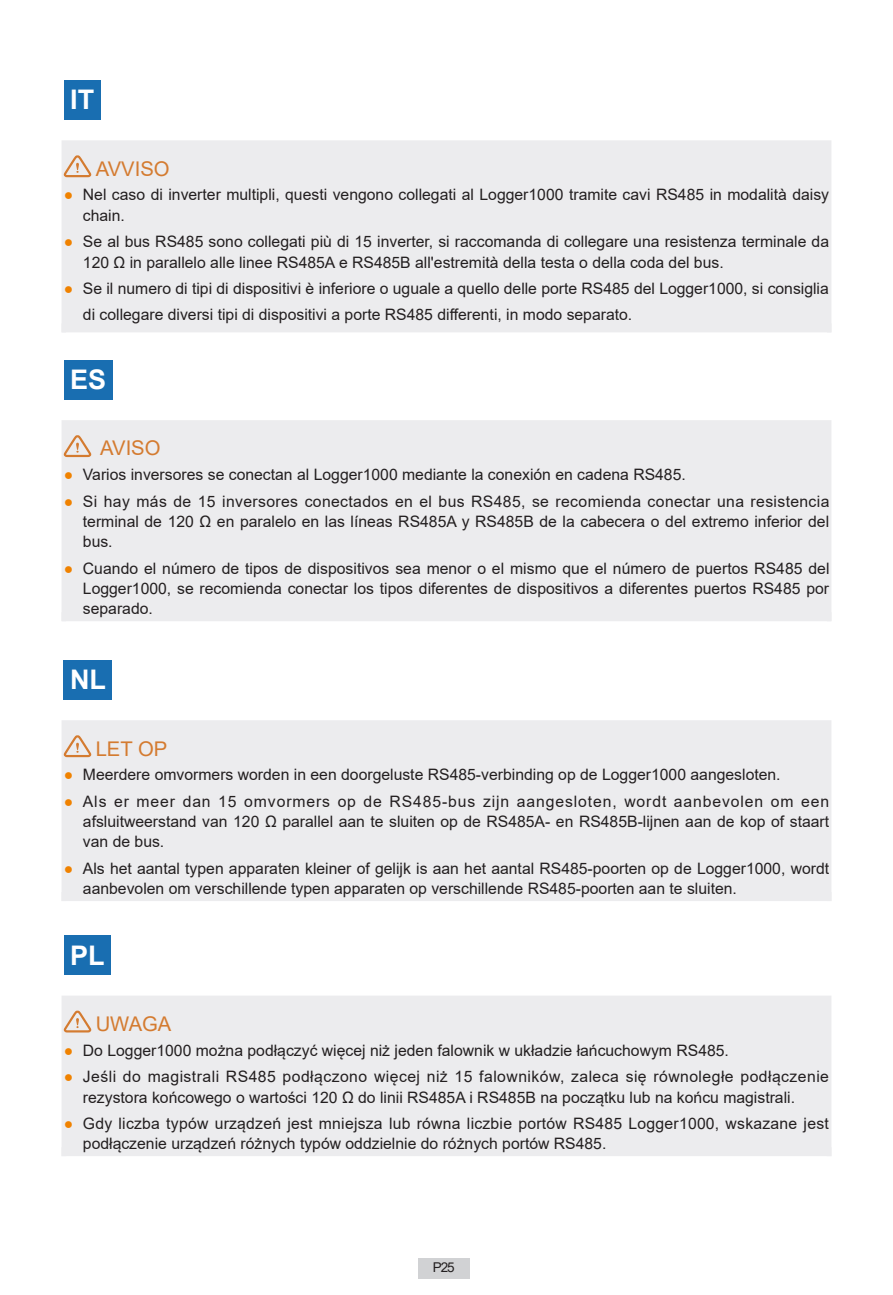
<style>
.page{position:relative;width:893px;height:1295px;background:#fff}
.page>*{position:absolute;margin:0;border:0;box-sizing:border-box;transform-origin:0 0}
.语种代码{font:700 27px "Arial";color:#fff}
.t1{font:20.25px "Arial";color:#d47b30}
.t2{font:15.75px/20.2px "Arial";color:#231f20}
.t3{font:15.75px/20.2px "Arial";letter-spacing:.03em;color:#231f20}
.t4{font:13.5px "Arial";color:#231f20}
.s1{color:#f08200}
</style>
<div class="page">
<div style="left:418px;top:1258px;width:51px;height:21px;background:#d1d2d4"></div>
<div style="left:64px;top:80px;width:37px;height:40px;background:#196eb1"></div>
<div style="left:64px;top:143px;width:765px;height:185px;background:#ececee"></div>
<div style="left:62px;top:140px;width:769px;height:195px;border:4px solid #ececee"></div>
<div style="left:62px;top:323px;width:769px;height:9px;background:#ececee"></div>
<div style="left:64px;top:360px;width:49px;height:39px;background:#196eb1"></div>
<div style="left:64px;top:422px;width:765px;height:195px;background:#ececee"></div>
<div style="left:62px;top:420px;width:769px;height:203px;border:4px solid #ececee"></div>
<div style="left:62px;top:612px;width:769px;height:9px;background:#ececee"></div>
<div style="left:64px;top:660px;width:48px;height:39px;background:#196eb1"></div>
<div style="left:64px;top:722px;width:765px;height:174px;background:#ececee"></div>
<div style="left:62px;top:720px;width:769px;height:183px;border:4px solid #ececee"></div>
<div style="left:62px;top:892px;width:769px;height:9px;background:#ececee"></div>
<div style="left:64px;top:935px;width:47px;height:40px;background:#196eb1"></div>
<div style="left:64px;top:998px;width:765px;height:153px;background:#ececee"></div>
<div style="left:62px;top:995px;width:769px;height:163px;border:4px solid #ececee"></div>
<div style="left:62px;top:1147px;width:769px;height:9px;background:#ececee"></div>
<svg style="left:64px;top:155px;width:28px;height:23px"></svg>
<svg style="left:64px;top:435px;width:28px;height:23px"></svg>
<svg style="left:64px;top:735px;width:28px;height:23px"></svg>
<svg style="left:64px;top:1010px;width:28px;height:23px"></svg>
<p class="语种代码" style="left:70px;top:81px;width:26px">IT</p>
<p class="t1" style="left:96px;top:154px;width:75px">AVVISO</p>
<p class="t2" style="left:83px;top:185px;width:748px;text-indent:-19px"><span class="s1">●</span> Nel caso di inverter multipli, questi vengono collegati al Logger1000 tramite cavi RS485 in modalità daisy chain.</p>
<p class="t2" style="left:83px;top:231px;width:748px;text-indent:-19px"><span class="s1">●</span> Se al bus RS485 sono collegati più di 15 inverter, si raccomanda di collegare una resistenza terminale da<br>120 Ω in parallelo alle linee RS485A e RS485B all'estremità della testa o della coda del bus.</p>
<p class="t2" style="left:83px;top:276px;width:747px;line-height:25.9px;text-indent:-19px"><span class="s1">●</span> Se il numero di tipi di dispositivi è inferiore o uguale a quello delle porte RS485 del Logger1000, si consiglia di collegare diversi tipi di dispositivi a porte RS485 differenti, in modo separato.</p>
<p class="语种代码" style="left:70px;top:361px;width:38px">ES</p>
<p class="t1" style="left:100px;top:434px;width:62px">AVISO</p>
<p class="t2" style="left:64px;top:464px;width:624px"><span class="s1">●</span> Varios inversores se conectan al Logger1000 mediante la conexión en cadena RS485.</p>
<p class="t2" style="left:83px;top:491px;width:748px;text-align:justify;text-indent:-19px"><span class="s1">●</span> Si hay más de 15 inversores conectados en el bus RS485, se recomienda conectar una resistencia terminal de 120 Ω en paralelo en las líneas RS485A y RS485B de la cabecera o del extremo inferior del bus.</p>
<p class="t2" style="left:83px;top:558px;width:748px;text-align:justify;text-indent:-19px"><span class="s1">●</span> Cuando el número de tipos de dispositivos sea menor o el mismo que el número de puertos RS485 del Logger1000, se recomienda conectar los tipos diferentes de dispositivos a diferentes puertos RS485 por separado.</p>
<p class="语种代码" style="left:70px;top:661px;width:37px">NL</p>
<p class="t1" style="left:96px;top:734px;width:73px">LET OP</p>
<p class="t2" style="left:64px;top:764px;width:718px"><span class="s1">●</span> Meerdere omvormers worden in een doorgeluste RS485-verbinding op de Logger1000 aangesloten.</p>
<p class="t2" style="left:83px;top:791px;width:748px;text-align:justify;text-indent:-19px"><span class="s1">●</span> Als er meer dan 15 omvormers op de RS485-bus zijn aangesloten, wordt aanbevolen om een afsluitweerstand van 120 Ω parallel aan te sluiten op de RS485A- en RS485B-lijnen aan de kop of staart van de bus.</p>
<p class="t2" style="left:83px;top:858px;width:748px;text-indent:-19px"><span class="s1">●</span> Als het aantal typen apparaten kleiner of gelijk is aan het aantal RS485-poorten op de Logger1000, wordt aanbevolen om verschillende typen apparaten op verschillende RS485-poorten aan te sluiten.</p>
<p class="语种代码" style="left:70px;top:936px;width:36px">PL</p>
<p class="t1" style="left:96px;top:1010px;width:77px">UWAGA</p>
<p class="t2" style="left:64px;top:1040px;width:667px"><span class="s1">●</span> Do Logger1000 można podłączyć więcej niż jeden falownik w układzie łańcuchowym RS485.</p>
<p class="t3" style="left:83px;top:1066px;width:748px;text-indent:-19px"><span class="s1">●</span> Jeśli do magistrali RS485 podłączono więcej niż 15 falowników, zaleca się równoległe podłączenie rezystora końcowego o wartości 120 Ω do linii RS485A i RS485B na początku lub na końcu magistrali.</p>
<p class="t2" style="left:83px;top:1113px;width:747px;text-indent:-19px"><span class="s1">●</span> Gdy liczba typów urządzeń jest mniejsza lub równa liczbie portów RS485 Logger1000, wskazane jest podłączenie urządzeń różnych typów oddzielnie do różnych portów RS485.</p>
<p class="t4" style="left:433px;top:1257px;width:24px">P25</p>
</div>
